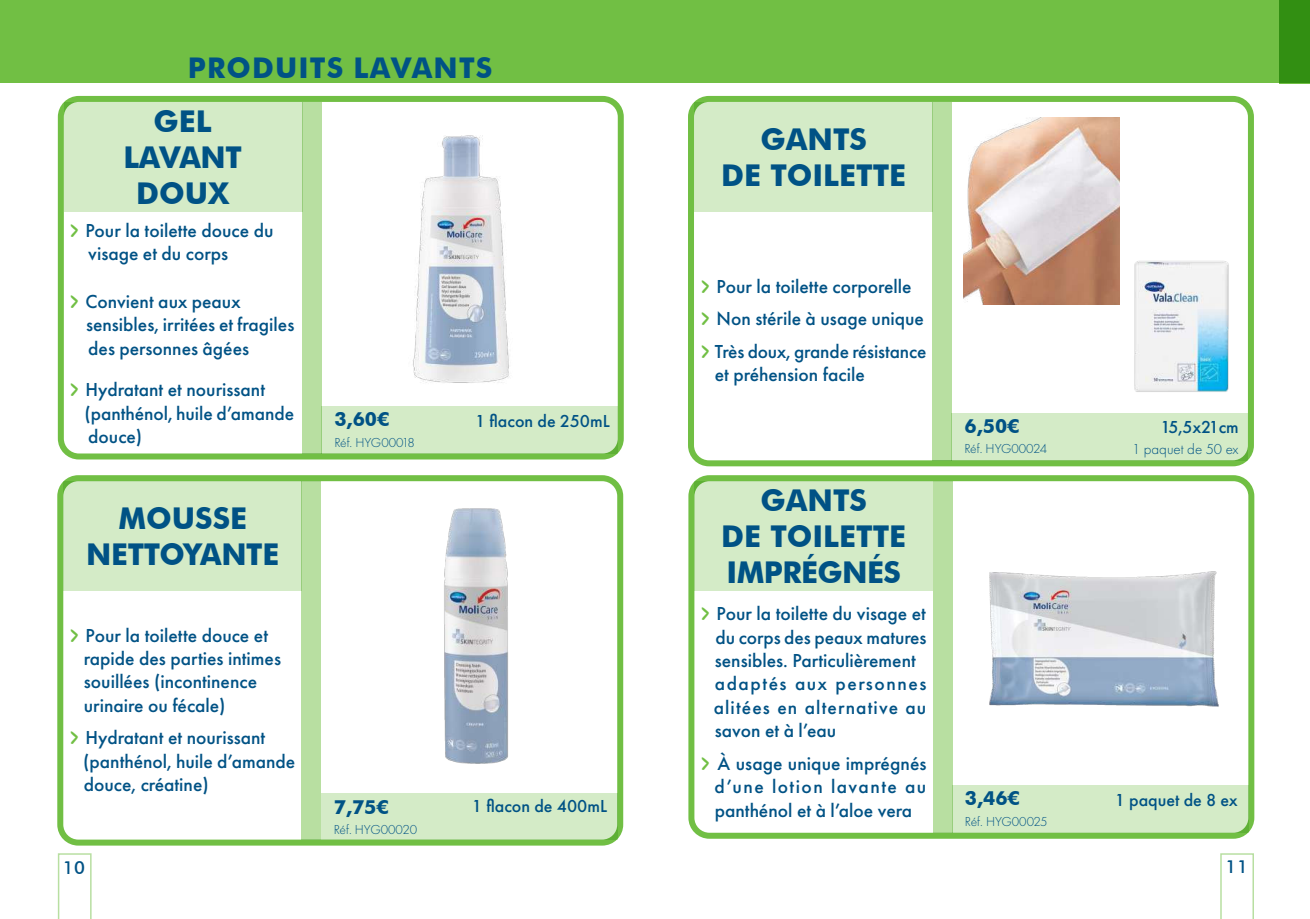
<style>
.page{position:relative;width:1310px;height:919px;background:#fff}
.page>*{position:absolute;margin:0;border:0;box-sizing:border-box;transform-origin:0 0}
.t1{font:700 30px/36px "Futura BT";color:#005285;text-align:center}
.t2{font:700 28.5px "Futura BT";letter-spacing:.04em;color:#005285}
.t3{font:500 19.5px/23.4px "Futura PT";color:#005285}
.t4{font:700 19.5px "Futura BT";color:#005285}
.t5{font:500 18px "Futura PT";color:#005285}
.t6{font:500 18px "Futura BT";color:#005285}
.t7{font:300 15px "Futura PT";color:#005285}
.t8{font:300 13.5px "Futura PT";color:#005285}
.s1{font-family:"Verveine";font-weight:400;font-size:27px;color:#71bf44}
</style>
<div class="page">
<div style="left:57px;top:475px;width:566px;height:370px;border:6px solid #71bf44;border-radius:18px"></div>
<div style="left:0;top:0;width:1310px;height:83px;background:#71bf44"></div>
<div style="left:58px;top:96px;width:566px;height:363px;border:6px solid #71bf44;border-radius:18px"></div>
<div style="left:64px;top:102px;width:238px;height:109px;background:#d4ebc7"></div>
<div style="left:302px;top:102px;width:20px;height:351px;background:#b8dfa1"></div>
<div style="left:322px;top:405px;width:296px;height:48px;background:#d4ebc7"></div>
<img style="left:444px;top:508px;width:64px;height:256px">
<img style="left:413px;top:135px;width:96px;height:248px">
<svg style="left:58px;top:853px;width:34px;height:65px"></svg>
<div style="left:63px;top:481px;width:239px;height:109px;background:#d4ebc7"></div>
<div style="left:302px;top:481px;width:19px;height:358px;background:#b8dfa1"></div>
<div style="left:321px;top:793px;width:296px;height:46px;background:#d4ebc7"></div>
<div style="left:1279px;top:0;width:31px;height:83px;background:#328f12"></div>
<svg style="left:1220px;top:853px;width:34px;height:65px"></svg>
<div style="left:688px;top:475px;width:566px;height:363px;border:6px solid #71bf44;border-radius:18px"></div>
<div style="left:694px;top:481px;width:239px;height:109px;background:#d4ebc7"></div>
<div style="left:933px;top:481px;width:19px;height:351px;background:#b8dfa1"></div>
<div style="left:952px;top:784px;width:296px;height:48px;background:#d4ebc7"></div>
<img style="left:989px;top:571px;width:230px;height:136px">
<div style="left:688px;top:96px;width:566px;height:370px;border:6px solid #71bf44;border-radius:18px"></div>
<div style="left:694px;top:102px;width:238px;height:109px;background:#d4ebc7"></div>
<div style="left:932px;top:102px;width:20px;height:358px;background:#b8dfa1"></div>
<div style="left:952px;top:413px;width:296px;height:47px;background:#d4ebc7"></div>
<img style="left:963px;top:118px;width:156px;height:186px">
<img style="left:1134px;top:261px;width:95px;height:131px">
<h2 class="t2" style="left:188px;top:56px;width:306px">PRODUITS LAVANTS</h2>
<h1 class="t1" style="left:124px;top:106px;width:120px">GEL<br>LAVANT<br>DOUX</h1>
<p class="t3" style="left:88px;top:219px;width:187px;text-indent:-18px"><span class="s1">&gt;</span> Pour la toilette douce du visage et du corps</p>
<p class="t3" style="left:86px;top:289px;width:210px;text-indent:-16px"><span class="s1">&gt;</span> Convient aux peaux sensibles, irritées et fragiles des personnes âgées</p>
<p class="t3" style="left:84px;top:378px;width:211px;text-indent:-14px"><span class="s1">&gt;</span> Hydratant et nourissant (panthénol, huile d’amande douce)</p>
<p class="t4" style="left:334px;top:411px;width:56px">3,60€</p>
<p class="t8" style="left:334px;top:437px;width:82px">Réf. HYG00018</p>
<p class="t5" style="left:475px;top:410px;width:136px">1 flacon de 250mL</p>
<h1 class="t1" style="left:86px;top:503px;width:194px">MOUSSE<br>NETTOYANTE</h1>
<p class="t3" style="left:84px;top:623px;width:199px;text-indent:-14px"><span class="s1">&gt;</span> Pour la toilette douce et rapide des parties intimes souillées (incontinence urinaire ou fécale)</p>
<p class="t3" style="left:83px;top:725px;width:213px;text-indent:-13px"><span class="s1">&gt;</span> Hydratant et nourissant (panthénol, huile d’amande douce, créatine)</p>
<p class="t6" style="left:63px;top:859px;width:24px">10</p>
<p class="t4" style="left:334px;top:799px;width:56px">7,75€</p>
<p class="t8" style="left:334px;top:824px;width:85px">Réf. HYG00020</p>
<p class="t5" style="left:472px;top:796px;width:137px">1 flacon de 400mL</p>
<h1 class="t1" style="left:721px;top:124px;width:187px">GANTS<br>DE TOILETTE</h1>
<p class="t3" style="left:701px;top:270px;width:227px;line-height:32.4px"><span class="s1">&gt;</span> Pour la toilette corporelle<br><span class="s1">&gt;</span> Non stérile à usage unique <span class="s1">&gt;</span> Très doux, grande résistance</p>
<p class="t3" style="left:715px;top:363px;width:151px">et préhension facile</p>
<h1 class="t1" style="left:721px;top:485px;width:187px">GANTS<br>DE TOILETTE<br>IMPRÉGNÉS</h1>
<p class="t3" style="left:713px;top:602px;width:214px;text-indent:-12px"><span class="s1">&gt;</span> Pour la toilette du visage et du corps des peaux matures sensibles. Particulièrement adaptés aux personnes alitées en alternative au savon et à l’eau</p>
<p class="t3" style="left:714px;top:751px;width:213px;text-align:justify;text-indent:-13px"><span class="s1">&gt;</span> À usage unique imprégnés d’une lotion lavante au panthénol et à l’aloe vera</p>
<p class="t4" style="left:964px;top:418px;width:56px">6,50€</p>
<p class="t8" style="left:964px;top:443px;width:84px">Réf. HYG00024</p>
<p class="t7" style="left:1132px;top:443px;width:108px">1 paquet de 50 ex</p>
<p class="t5" style="left:1160px;top:417px;width:80px">15,5x21cm</p>
<p class="t4" style="left:965px;top:790px;width:56px">3,46€</p>
<p class="t8" style="left:965px;top:816px;width:84px">Réf. HYG00025</p>
<p class="t5" style="left:1114px;top:789px;width:125px">1 paquet de 8 ex</p>
<p class="t6" style="left:1225px;top:859px;width:24px">11</p>
</div>
